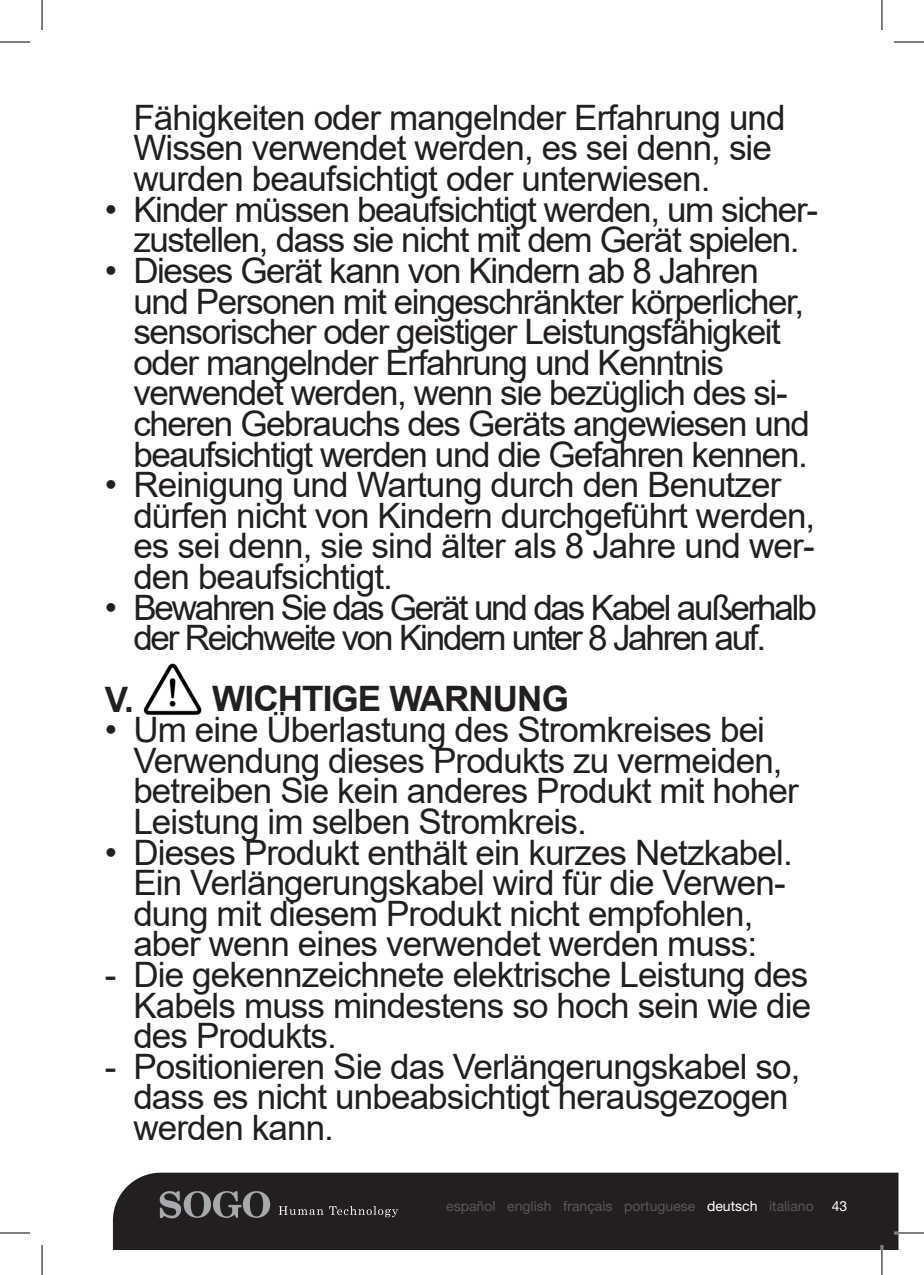
<style>
.page{position:relative;width:924px;height:1275px;background:#fff}
.page>*{position:absolute;margin:0;border:0;box-sizing:border-box;transform-origin:0 0}
.importante{font:35px/30.6px "Arial";letter-spacing:-.025em;color:#231f20}
.importante-2{font:35px/30.6px "Arial";letter-spacing:-.065em;color:#231f20}
.importante-3{font:700 35px "Arial";letter-spacing:-.025em;color:#231f20}
.t1{font:14px "Helvetica Neue LT Std";color:#57585a}
.t2{font:14px "Helvetica Neue LT Std";color:#fff}
.s1{color:#fff}
</style>
<div class="page">
<div style="left:113px;top:1172px;width:785px;height:78px;background:#231f20"></div>
<svg style="left:159px;top:1189px;width:111px;height:29px;background:#565456"></svg>
<svg style="left:278px;top:1206px;width:120px;height:11px"></svg>
<img style="left:143px;top:663px;width:59px;height:52px">
<hr style="left:893px;top:1231px;width:30px;height:3px;background:#fff">
<hr style="left:880px;top:1245px;width:2px;height:30px;background:#fff">
<hr style="left:0;top:42px;width:30px;height:1px;background:#000">
<hr style="left:893px;top:42px;width:30px;height:1px;background:#000">
<hr style="left:0;top:1232px;width:30px;height:1px;background:#000">
<hr style="left:893px;top:1232px;width:30px;height:1px;background:#000">
<hr style="left:42px;top:0;width:1px;height:30px;background:#000">
<hr style="left:42px;top:1245px;width:1px;height:30px;background:#000">
<hr style="left:881px;top:0;width:1px;height:30px;background:#000">
<hr style="left:881px;top:1245px;width:1px;height:30px;background:#000">
<p class="importante" style="left:133px;top:102px;width:653px">Fähigkeiten oder mangelnder Erfahrung und<br>Wissen verwendet werden, es sei denn, sie wurden beaufsichtigt oder unterwiesen.</p>
<p class="importante" style="left:105px;top:194px;width:714px;text-align:center">• Kinder müssen beaufsichtigt werden, um sicher&shy;zustellen, dass sie nicht mit dem Gerät spielen.</p>
<p class="importante" style="left:133px;top:255px;width:678px;text-indent:-28px">• Dieses Gerät kann von Kindern ab 8 Jahren und Personen mit eingeschränkter körperlicher, sensorischer oder geistiger Leistungsfähigkeit oder mangelnder Erfahrung und Kenntnis verwendet werden, wenn sie bezüglich des si&shy;cheren Gebrauchs des Geräts angewiesen und beaufsichtigt werden und die Gefahren kennen.</p>
<p class="importante" style="left:133px;top:469px;width:683px;text-indent:-28px">• Reinigung und Wartung durch den Benutzer dürfen nicht von Kindern durchgeführt werden, es sei denn, sie sind älter als 8 Jahre und wer&shy;den beaufsichtigt.</p>
<p class="importante-2" style="left:133px;top:592px;width:684px;text-indent:-28px">• Bewahren Sie das Gerät und das Kabel außerhalb der Reichweite von Kindern unter 8 Jahren auf.</p>
<p class="importante-3" style="left:105px;top:674px;width:465px">V. WICHTIGE WARNUNG</p>
<p class="importante" style="left:133px;top:714px;width:666px;text-indent:-28px">• Um eine Überlastung des Stromkreises bei Verwendung dieses Produkts zu vermeiden, betreiben Sie kein anderes Produkt mit hoher Leistung im selben Stromkreis.</p>
<p class="importante" style="left:133px;top:836px;width:660px;text-indent:-28px">• Dieses Produkt enthält ein kurzes Netzkabel.<br>Ein Verlängerungskabel wird für die Verwen&shy;dung mit diesem Produkt nicht empfohlen, aber wenn eines verwendet werden muss:</p>
<p class="importante" style="left:133px;top:959px;width:679px;text-align:justify;text-indent:-28px">- Die gekennzeichnete elektrische Leistung des Kabels muss mindestens so hoch sein wie die des Produkts.</p>
<p class="importante" style="left:133px;top:1051px;width:668px;text-indent:-28px">- Positionieren Sie das Verlängerungskabel so, dass es nicht unbeabsichtigt herausgezogen werden kann.</p>
<p class="t1" style="left:446px;top:1197px;width:369px">español english français portuguese <span class="s1">deutsch</span> italiano</p>
<p class="t2" style="left:831px;top:1197px;width:17px">43</p>
</div>
